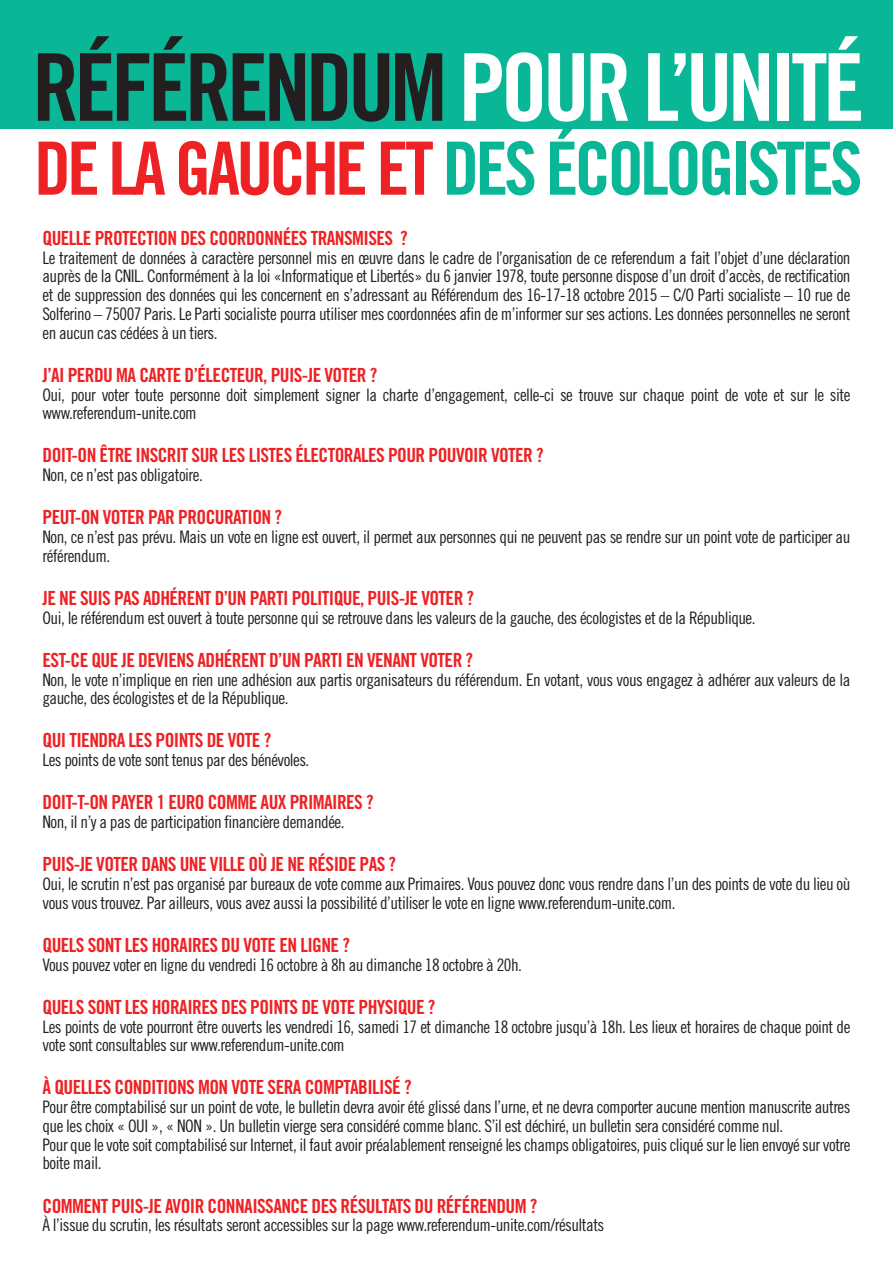
<style>
.page{position:relative;width:893px;height:1263px;background:#fff}
.page>*{position:absolute;margin:0;border:0;box-sizing:border-box;transform-origin:0 0}
.t1{font:93.45px "Trade Gothic Bold Cond Twenty";letter-spacing:-.05em;color:#fff}
.t2{font:73.5px "Trade Gothic Bold Cond Twenty";letter-spacing:-.05em;color:#09b695}
.t3{font:19.5px "Trade Gothic Bold Cond Twenty";letter-spacing:-.03em;color:#ee2124}
.t4{font:17.25px/18.8px "Trade Gothic Cond Eighteen";letter-spacing:-.03em;color:#231f20}
.s1{color:#231f20}
.s2{color:#ee2124}
</style>
<div class="page">
<div style="left:0;top:0;width:893px;height:129px;background:#09b695"></div>
<h1 class="t1" style="left:32px;top:31px;width:834px"><span class="s1">RÉFÉRENDUM</span> POUR L’UNITÉ</h1>
<h2 class="t2" style="left:34px;top:124px;width:830px"><span class="s2">DE LA GAUCHE ET</span> DES ÉCOLOGISTES</h2>
<p class="t3" style="left:43px;top:226px;width:367px">QUELLE PROTECTION DES COORDONNÉES TRANSMISES ?</p>
<p class="t4" style="left:43px;top:248px;width:809px;text-align:justify">Le traitement de données à caractère personnel mis en œuvre dans le cadre de l’organisation de ce referendum a fait l’objet d’une déclaration auprès de la CNIL. Conformément à la loi «Informatique et Libertés» du 6 janvier 1978, toute personne dispose d’un droit d’accès, de rectification et de suppression des données qui les concernent en s’adressant au Référendum des 16-17-18 octobre 2015 – C/O Parti socialiste – 10 rue de Solferino – 75007 Paris. Le Parti socialiste pourra utiliser mes coordonnées afin de m’informer sur ses actions. Les données personnelles ne seront en aucun cas cédées à un tiers.</p>
<p class="t3" style="left:43px;top:363px;width:336px">J’AI PERDU MA CARTE D’ÉLECTEUR, PUIS-JE VOTER ?</p>
<p class="t4" style="left:43px;top:385px;width:809px">Oui, pour voter toute personne doit simplement signer la charte d’engagement, celle-ci se trouve sur chaque point de vote et sur le site www.referendum-unite.com</p>
<p class="t3" style="left:43px;top:444px;width:503px">DOIT-ON ÊTRE INSCRIT SUR LES LISTES ÉLECTORALES POUR POUVOIR VOTER ?</p>
<p class="t4" style="left:43px;top:465px;width:162px">Non, ce n’est pas obligatoire.</p>
<p class="t3" style="left:43px;top:505px;width:241px">PEUT-ON VOTER PAR PROCURATION ?</p>
<p class="t4" style="left:43px;top:527px;width:809px">Non, ce n’est pas prévu. Mais un vote en ligne est ouvert, il permet aux personnes qui ne peuvent pas se rendre sur un point vote de participer au référendum.</p>
<p class="t3" style="left:43px;top:586px;width:433px">JE NE SUIS PAS ADHÉRENT D’UN PARTI POLITIQUE, PUIS-JE VOTER ?</p>
<p class="t4" style="left:43px;top:608px;width:715px">Oui, le référendum est ouvert à toute personne qui se retrouve dans les valeurs de la gauche, des écologistes et de la République.</p>
<p class="t3" style="left:43px;top:648px;width:432px">EST-CE QUE JE DEVIENS ADHÉRENT D’UN PARTI EN VENANT VOTER ?</p>
<p class="t4" style="left:43px;top:670px;width:809px">Non, le vote n’implique en rien une adhésion aux partis organisateurs du référendum. En votant, vous vous engagez à adhérer aux valeurs de la gauche, des écologistes et de la République.</p>
<p class="t3" style="left:43px;top:729px;width:230px">QUI TIENDRA LES POINTS DE VOTE ?</p>
<p class="t4" style="left:43px;top:750px;width:268px">Les points de vote sont tenus par des bénévoles.</p>
<p class="t3" style="left:43px;top:790px;width:333px">DOIT-T-ON PAYER 1 EURO COMME AUX PRIMAIRES ?</p>
<p class="t4" style="left:43px;top:812px;width:304px">Non, il n’y a pas de participation financière demandée.</p>
<p class="t3" style="left:43px;top:852px;width:355px">PUIS-JE VOTER DANS UNE VILLE OÙ JE NE RÉSIDE PAS ?</p>
<p class="t4" style="left:43px;top:874px;width:809px">Oui, le scrutin n’est pas organisé par bureaux de vote comme aux Primaires. Vous pouvez donc vous rendre dans l’un des points de vote du lieu où vous vous trouvez. Par ailleurs, vous avez aussi la possibilité d’utiliser le vote en ligne www.referendum-unite.com.</p>
<p class="t3" style="left:43px;top:933px;width:309px">QUELS SONT LES HORAIRES DU VOTE EN LIGNE ?</p>
<p class="t4" style="left:43px;top:955px;width:481px">Vous pouvez voter en ligne du vendredi 16 octobre à 8h au dimanche 18 octobre à 20h.</p>
<p class="t3" style="left:43px;top:995px;width:395px">QUELS SONT LES HORAIRES DES POINTS DE VOTE PHYSIQUE ?</p>
<p class="t4" style="left:43px;top:1017px;width:809px">Les points de vote pourront être ouverts les vendredi 16, samedi 17 et dimanche 18 octobre jusqu’à 18h. Les lieux et horaires de chaque point de vote sont consultables sur www.referendum-unite.com</p>
<p class="t3" style="left:43px;top:1075px;width:371px">À QUELLES CONDITIONS MON VOTE SERA COMPTABILISÉ ?</p>
<p class="t4" style="left:43px;top:1097px;width:810px">Pour être comptabilisé sur un point de vote, le bulletin devra avoir été glissé dans l’urne, et ne devra comporter aucune mention manuscrite autres que les choix « OUI », « NON ». Un bulletin vierge sera considéré comme blanc. S’il est déchiré, un bulletin sera considéré comme nul.<br>Pour que le vote soit comptabilisé sur Internet, il faut avoir préalablement renseigné les champs obligatoires, puis cliqué sur le lien envoyé sur votre boite mail.</p>
<p class="t3" style="left:43px;top:1194px;width:496px">COMMENT PUIS-JE AVOIR CONNAISSANCE DES RÉSULTATS DU RÉFÉRENDUM ?</p>
<p class="t4" style="left:43px;top:1215px;width:563px">À l’issue du scrutin, les résultats seront accessibles sur la page www.referendum-unite.com/résultats</p>
</div>
